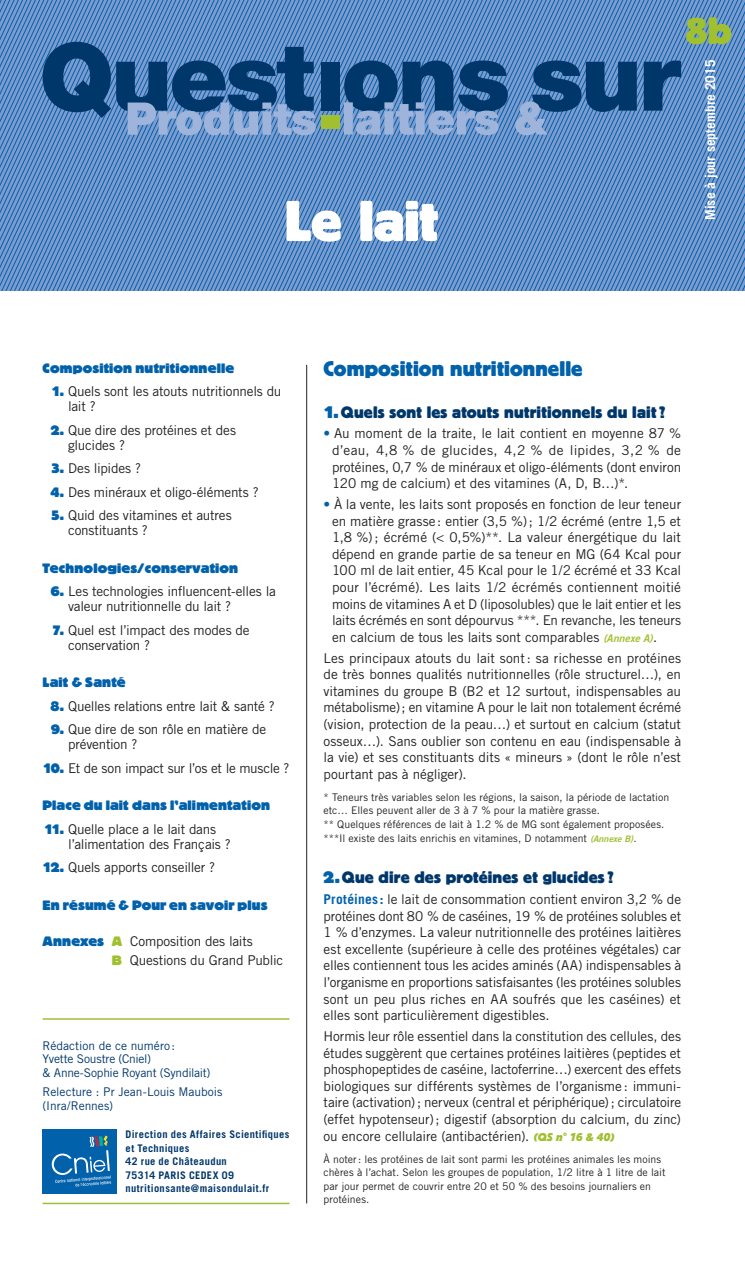
<style>
.page{position:relative;width:745px;height:1263px;background:#fff}
.page>*{position:absolute;margin:0;border:0;box-sizing:border-box;transform-origin:0 0}
.t1{font:700 57px "Block Berthold BQ";letter-spacing:-.01em;color:#fff}
.t2{font:700 37.65px "Block Berthold BQ";color:#a1c030}
.t3{font:700 21px "Block Berthold BQ";letter-spacing:.005em;color:#0161ab}
.t4{font:700 16.5px "Block Berthold BQ";letter-spacing:.01em;color:#00376b}
.t5{font:700 13.65px "Trade Gothic LT";color:#fff}
.t6{font:13.5px/16.6px "Trade Gothic LT";letter-spacing:-.015em;color:#231f20}
.t7{font:800 13.5px "Block Berthold BQ";letter-spacing:.01em;color:#0161ab}
.t8{font:12px/13.5px "Trade Gothic LT";letter-spacing:-.01em;color:#00376b}
.t9{font:10.5px/13.6px "Trade Gothic LT";letter-spacing:.005em;color:#231f20}
.t10{font:700 10.5px/13.5px "Trade Gothic LT";letter-spacing:.035em;color:#00376b}
.s1{font-family:"Block Berthold BQ";font-weight:800;color:#0161ab}
.s2{font-family:"Block Berthold BQ";font-weight:800;color:#a1c030}
.s3{font-family:"Block Berthold BQ";font-weight:800;color:#fff}
.s4{font-weight:800;color:#0161ab}
.s5{font-weight:700;color:#0161ab}
.s6{font-family:"Trade Gothic LT Bold Two";font-style:italic;font-size:10.5px;color:#a1c030}
.s7{font-family:"Trade Gothic LT Bold Two";font-style:italic;font-size:9px;color:#a1c030}
.s8{font-family:"Block Berthold BQ";font-weight:700;font-style:italic;font-size:11.25px;color:#a1c030}
</style>
<div class="page">
<svg style="left:335px;top:0;width:5px;height:291px"></svg>
<div style="left:43px;top:1129px;width:73px;height:65px;background:#0161ab"></div>
<svg style="left:51px;top:1135px;width:60px;height:51px"></svg>
<hr style="left:306px;top:365px;width:1px;height:838px;background:#231f20">
<hr style="left:43px;top:1203px;width:246px;height:1px;background:#a1c030">
<hr style="left:43px;top:1018px;width:246px;height:2px;background:#a1c030">
<div style="left:321px;top:62px;width:18px;height:49px;background:#00376b"></div>
<div style="left:321px;top:116px;width:18px;height:13px;background:#a1c030"></div>
<svg style="left:343px;top:0;width:401px;height:291px;background:#5585bd"></svg>
<svg style="left:0;top:0;width:315px;height:291px;background:#5483bb"></svg>
<h1 class="t1" style="left:284px;top:189px;width:155px">Le lait</h1>
<h2 class="t2" style="left:685px;top:10px;width:48px">8b</h2>
<p class="t5" style="left:701px;top:220px;width:162px;rotate:-90deg">Mise à jour septembre 2015</p>
<p class="t7" style="left:43px;top:360px;width:193px">Composition nutritionnelle</p>
<p class="t6" style="left:68px;top:384px;width:215px;line-height:15px;text-indent:-17px"><span class="s1">1.</span> Quels sont les atouts nutritionnels du lait ?</p>
<p class="t6" style="left:68px;top:422px;width:169px;line-height:15px;text-indent:-17px"><span class="s1">2.</span> Que dire des protéines et des glucides ?</p>
<p class="t6" style="left:52px;top:460px;width:91px"><span class="s1">3.</span> Des lipides ?</p>
<p class="t6" style="left:50px;top:483px;width:209px"><span class="s1">4.</span> Des minéraux et oligo-éléments ?</p>
<p class="t6" style="left:68px;top:508px;width:165px;line-height:15px;text-indent:-16px"><span class="s1">5.</span> Quid des vitamines et autres constituants ?</p>
<p class="t7" style="left:43px;top:560px;width:197px">Technologies/conservation</p>
<p class="t6" style="left:68px;top:584px;width:209px;line-height:15px;text-indent:-17px"><span class="s1">6.</span> Les technologies influencent-elles la valeur nutritionnelle du lait ?</p>
<p class="t6" style="left:68px;top:622px;width:183px;line-height:15px;text-indent:-15px"><span class="s1">7.</span> Quel est l’impact des modes de conservation ?</p>
<p class="t7" style="left:43px;top:675px;width:84px">Lait &amp; Santé</p>
<p class="t6" style="left:51px;top:697px;width:225px"><span class="s1">8.</span> Quelles relations entre lait &amp; santé ?</p>
<p class="t6" style="left:68px;top:722px;width:199px;line-height:15px;text-indent:-17px"><span class="s1">9.</span> Que dire de son rôle en matière de prévention ?</p>
<p class="t6" style="left:43px;top:759px;width:248px"><span class="s1">10.</span> Et de son impact sur l’os et le muscle ?</p>
<p class="t7" style="left:43px;top:798px;width:229px">Place du lait dans l’alimentation</p>
<p class="t6" style="left:68px;top:821px;width:164px;line-height:15px;text-indent:-24px"><span class="s1">11.</span> Quelle place a le lait dans l’alimentation des Français ?</p>
<p class="t6" style="left:42px;top:859px;width:174px"><span class="s1">12.</span> Quels apports conseiller ?</p>
<p class="t7" style="left:42px;top:897px;width:226px">En résumé &amp; Pour en savoir plus</p>
<p class="t6" style="left:42px;top:931px;width:242px;line-height:19.2px"><span class="s1">Annexes</span> <span class="s2">A</span> Composition des laits<br><span class="s3">Annexes</span> <span class="s2">B</span> Questions du Grand Public</p>
<p class="t8" style="left:43px;top:1038px;width:169px">Rédaction de ce numéro :<br>Yvette Soustre (Cniel)<br>&amp; Anne-Sophie Royant (Syndilait)</p>
<p class="t8" style="left:43px;top:1085px;width:181px">Relecture : Pr Jean-Louis Maubois (Inra/Rennes)</p>
<p class="t10" style="left:125px;top:1128px;width:165px">Direction des Affaires Scientifiques et Techniques<br>42 rue de Châteaudun<br>75314 PARIS CEDEX 09 nutritionsante@maisondulait.fr</p>
<h3 class="t3" style="left:323px;top:357px;width:260px">Composition nutritionnelle</h3>
<p class="t4" style="left:323px;top:403px;width:343px"><span class="s4">1.</span>Quels sont les atouts nutritionnels du lait ?</p>
<p class="t6" style="left:332px;top:425px;width:350px;text-align:justify;text-indent:-9px"><span class="s5">•</span> Au moment de la traite, le lait contient en moyenne 87 % d’eau, 4,8 % de glucides, 4,2 % de lipides, 3,2 % de protéines, 0,7 % de minéraux et oligo-éléments (dont environ 120 mg de calcium) et des vitamines (A, D, B…)*.</p>
<p class="t6" style="left:332px;top:496px;width:350px;text-align:justify;text-indent:-9px"><span class="s5">•</span> À la vente, les laits sont proposés en fonction de leur teneur en matière grasse : entier (3,5 %); 1/2 écrémé (entre 1,5 et 1,8 %); écrémé (&lt; 0,5%)**. La valeur énergétique du lait dépend en grande partie de sa teneur en MG (64 Kcal pour 100 ml de lait entier, 45 Kcal pour le 1/2 écrémé et 33 Kcal pour l’écrémé). Les laits 1/2 écrémés contiennent moitié moins de vitamines A et D (liposolubles) que le lait entier et les laits écrémés en sont dépourvus ***. En revanche, les teneurs en calcium de tous les laits sont comparables <span class="s6">(Annexe A)</span>.</p>
<p class="t6" style="left:323px;top:649px;width:359px;text-align:justify">Les principaux atouts du lait sont: sa richesse en protéines de très bonnes qualités nutritionnelles (rôle structurel…), en vitamines du groupe B (B2 et 12 surtout, indispensables au métabolisme); en vitamine A pour le lait non totalement écrémé (vision, protection de la peau…) et surtout en calcium (statut osseux…). Sans oublier son contenu en eau (indispensable à la vie) et ses constituants dits « mineurs » (dont le rôle n’est pourtant pas à négliger).</p>
<p class="t9" style="left:323px;top:790px;width:347px">* Teneurs très variables selon les régions, la saison, la période de lactation etc… Elles peuvent aller de 3 à 7 % pour la matière grasse.<br>** Quelques références de lait à 1.2 % de MG sont également proposées. ***Il existe des laits enrichis en vitamines, D notamment <span class="s7">(Annexe B)</span>.</p>
<p class="t4" style="left:323px;top:868px;width:291px"><span class="s4">2.</span>Que dire des protéines et glucides ?</p>
<p class="t6" style="left:323px;top:891px;width:359px;text-align:justify"><span class="s5">Protéines :</span> le lait de consommation contient environ 3,2 % de protéines dont 80 % de caséines, 19 % de protéines solubles et 1 % d’enzymes. La valeur nutritionnelle des protéines laitières est excellente (supérieure à celle des protéines végétales) car elles contiennent tous les acides aminés (AA) indispensables à l’organisme en proportions satisfaisantes (les protéines solubles sont un peu plus riches en AA soufrés que les caséines) et elles sont particulièrement digestibles.</p>
<p class="t6" style="left:323px;top:1028px;width:359px;text-align:justify">Hormis leur rôle essentiel dans la constitution des cellules, des études suggèrent que certaines protéines laitières (peptides et phosphopeptides de caséine, lactoferrine…) exercent des effets biologiques sur différents systèmes de l’organisme : immuni&shy;taire (activation); nerveux (central et périphérique); circulatoire (effet hypotenseur); digestif (absorption du calcium, du zinc) ou encore cellulaire (antibactérien). <span class="s8">(QS n° 16 &amp; 40)</span></p>
<p class="t9" style="left:323px;top:1152px;width:343px">À noter: les protéines de lait sont parmi les protéines animales les moins chères à l’achat. Selon les groupes de population, 1/2 litre à 1 litre de lait par jour permet de couvrir entre 20 et 50 % des besoins journaliers en protéines.</p>
</div>
